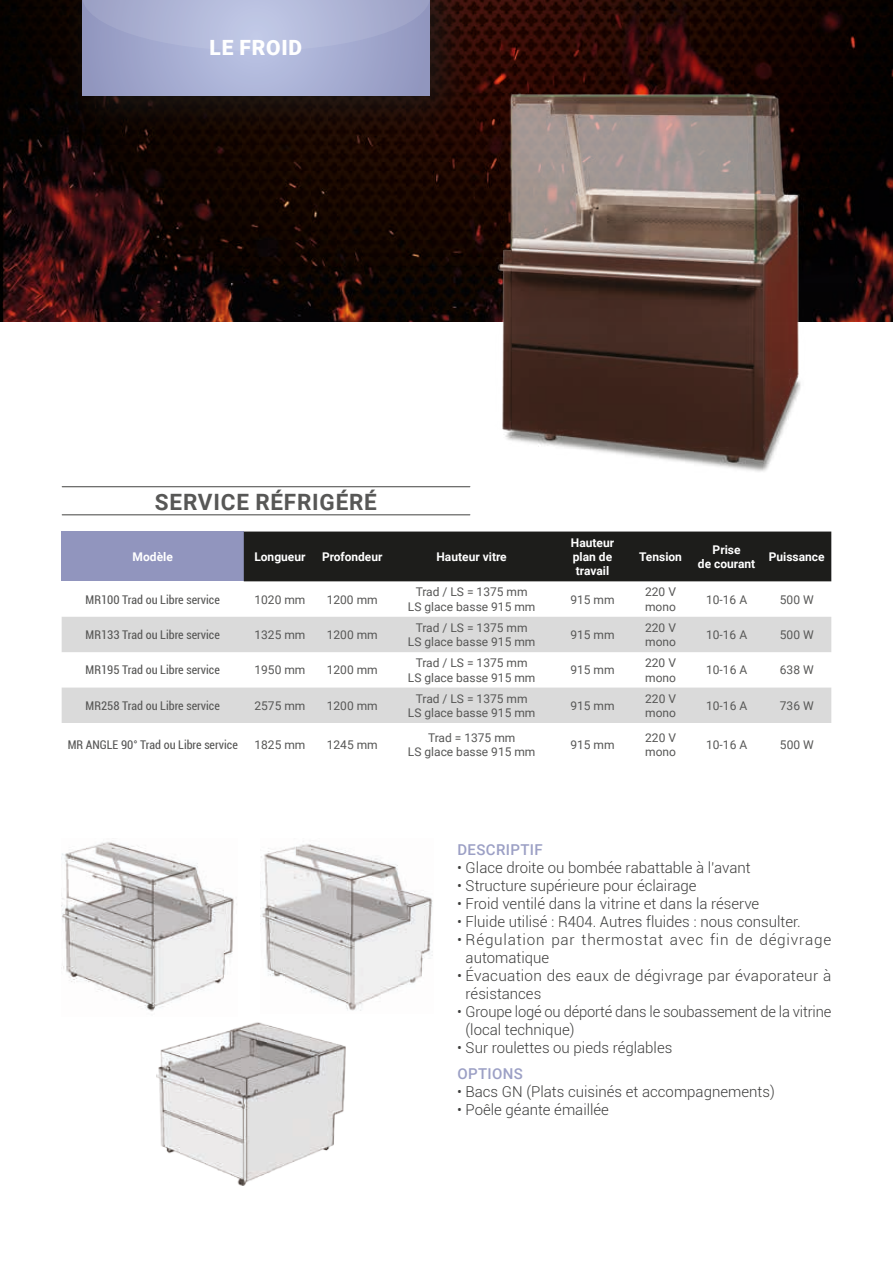
<style>
.page{position:relative;width:893px;height:1263px;background:#fff}
.page>*{position:absolute;margin:0;border:0;box-sizing:border-box;transform-origin:0 0}
.t1{font:700 22.5px "Roboto";letter-spacing:.035em;color:#575756}
.t2{font:900 21px "Roboto";letter-spacing:.035em;color:#fff}
.t3{font:300 15px/18px "Roboto";color:#3d3d3c}
.t4{font:300 15px/18px "Roboto";letter-spacing:.05em;color:#3d3d3c}
.t5{font:500 15px "Roboto";letter-spacing:.025em;color:#9ca0c5}
.t6{font:12px/14.4px "Roboto";color:#575756;text-align:center}
.t7{font:condensed 12px "Roboto";color:#575756}
.t8{font:700 12px/14.4px "Roboto";color:#fff}
</style>
<div class="page">
<img style="left:156px;top:1022px;width:190px;height:164px">
<img style="left:0;top:0;width:893px;height:321px">
<hr style="left:62px;top:486px;width:408px;height:1px;background:#575756">
<hr style="left:62px;top:514px;width:408px;height:1px;background:#575756">
<div style="left:62px;top:531px;width:182px;height:50px;background:#9195be"></div>
<div style="left:244px;top:531px;width:587px;height:50px;background:#1d1d1b"></div>
<svg style="left:62px;top:617px;width:769px;height:106px;fill:#dadada"></svg>
<img style="left:62px;top:842px;width:172px;height:170px">
<img style="left:261px;top:844px;width:172px;height:167px">
<svg style="left:344px;top:0;width:253px;height:312px;fill:#1a0700"></svg>
<svg style="left:597px;top:0;width:296px;height:312px"></svg>
<img style="left:461px;top:77px;width:367px;height:411px">
<div style="left:59px;top:0;width:414px;height:139px;background:#1d1d1b;opacity:.75"></div>
<svg style="left:82px;top:51px;width:347px;height:44px"></svg>
<svg style="left:82px;top:0;width:347px;height:51px"></svg>
<h2 class="t2" style="left:210px;top:33px;width:94px">LE FROID</h2>
<h1 class="t1" style="left:155px;top:486px;width:224px">SERVICE RÉFRIGÉRÉ</h1>
<p class="t8" style="left:133px;top:549px;width:42px">Modèle</p>
<p class="t8" style="left:254px;top:549px;width:53px">Longueur</p>
<p class="t8" style="left:322px;top:549px;width:62px">Profondeur</p>
<p class="t8" style="left:436px;top:549px;width:72px">Hauteur vitre</p>
<p class="t8" style="left:571px;top:535px;width:45px">Hauteur plan de travail</p>
<p class="t8" style="left:639px;top:549px;width:44px">Tension</p>
<p class="t8" style="left:698px;top:542px;width:59px;text-align:center">Prise<br>de courant</p>
<p class="t8" style="left:769px;top:549px;width:57px">Puissance</p>
<p class="t7" style="left:86px;top:591px;width:136px">MR100 Trad ou Libre service</p>
<p class="t6" style="left:254px;top:592px;width:52px">1020 mm</p>
<p class="t6" style="left:327px;top:592px;width:52px">1200 mm</p>
<p class="t6" style="left:408px;top:584px;width:129px">Trad / LS = 1375 mm<br>LS glace basse 915 mm</p>
<p class="t6" style="left:570px;top:592px;width:46px">915 mm</p>
<p class="t6" style="left:645px;top:584px;width:32px;text-align:left">220 V mono</p>
<p class="t6" style="left:706px;top:592px;width:43px">10-16 A</p>
<p class="t6" style="left:780px;top:592px;width:35px">500 W</p>
<p class="t7" style="left:86px;top:626px;width:136px">MR133 Trad ou Libre service</p>
<p class="t6" style="left:254px;top:627px;width:52px">1325 mm</p>
<p class="t6" style="left:327px;top:627px;width:52px">1200 mm</p>
<p class="t6" style="left:408px;top:620px;width:129px">Trad / LS = 1375 mm<br>LS glace basse 915 mm</p>
<p class="t6" style="left:570px;top:627px;width:46px">915 mm</p>
<p class="t6" style="left:645px;top:620px;width:32px;text-align:left">220 V mono</p>
<p class="t6" style="left:706px;top:627px;width:43px">10-16 A</p>
<p class="t6" style="left:780px;top:627px;width:35px">500 W</p>
<p class="t7" style="left:86px;top:662px;width:136px">MR195 Trad ou Libre service</p>
<p class="t6" style="left:254px;top:662px;width:52px">1950 mm</p>
<p class="t6" style="left:327px;top:662px;width:52px">1200 mm</p>
<p class="t6" style="left:408px;top:655px;width:129px">Trad / LS = 1375 mm<br>LS glace basse 915 mm</p>
<p class="t6" style="left:570px;top:662px;width:46px">915 mm</p>
<p class="t6" style="left:645px;top:655px;width:32px;text-align:left">220 V mono</p>
<p class="t6" style="left:706px;top:662px;width:43px">10-16 A</p>
<p class="t6" style="left:780px;top:662px;width:35px">638 W</p>
<p class="t7" style="left:86px;top:697px;width:136px">MR258 Trad ou Libre service</p>
<p class="t6" style="left:254px;top:698px;width:52px">2575 mm</p>
<p class="t6" style="left:327px;top:698px;width:52px">1200 mm</p>
<p class="t6" style="left:408px;top:691px;width:129px">Trad / LS = 1375 mm<br>LS glace basse 915 mm</p>
<p class="t6" style="left:570px;top:698px;width:46px">915 mm</p>
<p class="t6" style="left:645px;top:691px;width:32px;text-align:left">220 V mono</p>
<p class="t6" style="left:706px;top:698px;width:43px">10-16 A</p>
<p class="t6" style="left:780px;top:698px;width:35px">736 W</p>
<p class="t7" style="left:68px;top:736px;width:172px">MR ANGLE 90° Trad ou Libre service</p>
<p class="t6" style="left:254px;top:737px;width:52px">1825 mm</p>
<p class="t6" style="left:327px;top:737px;width:52px">1245 mm</p>
<p class="t6" style="left:408px;top:730px;width:129px">Trad = 1375 mm<br>LS glace basse 915 mm</p>
<p class="t6" style="left:570px;top:737px;width:46px">915 mm</p>
<p class="t6" style="left:645px;top:730px;width:32px;text-align:left">220 V mono</p>
<p class="t6" style="left:706px;top:737px;width:43px">10-16 A</p>
<p class="t6" style="left:780px;top:737px;width:35px">500 W</p>
<p class="t5" style="left:457px;top:839px;width:87px">DESCRIPTIF</p>
<p class="t3" style="left:457px;top:858px;width:295px">• Glace droite ou bombée rabattable à l’avant</p>
<p class="t3" style="left:457px;top:876px;width:241px">• Structure supérieure pour éclairage</p>
<p class="t3" style="left:457px;top:894px;width:304px">• Froid ventilé dans la vitrine et dans la réserve</p>
<p class="t3" style="left:457px;top:912px;width:345px">• Fluide utilisé : R404. Autres fluides : nous consulter.</p>
<p class="t4" style="left:466px;top:930px;width:367px;text-indent:-8px">• Régulation par thermostat avec fin de dégivrage automatique</p>
<p class="t3" style="left:466px;top:966px;width:367px;text-indent:-8px">• Évacuation des eaux de dégivrage par évaporateur à résistances</p>
<p class="t3" style="left:466px;top:1002px;width:367px;text-indent:-8px">• Groupe logé ou déporté dans le soubassement de la vitrine (local technique)</p>
<p class="t3" style="left:457px;top:1038px;width:217px">• Sur roulettes ou pieds réglables</p>
<p class="t5" style="left:457px;top:1063px;width:67px">OPTIONS</p>
<p class="t3" style="left:457px;top:1082px;width:319px">• Bacs GN (Plats cuisinés et accompagnements)</p>
<p class="t3" style="left:457px;top:1100px;width:153px">• Poêle géante émaillée</p>
</div>
